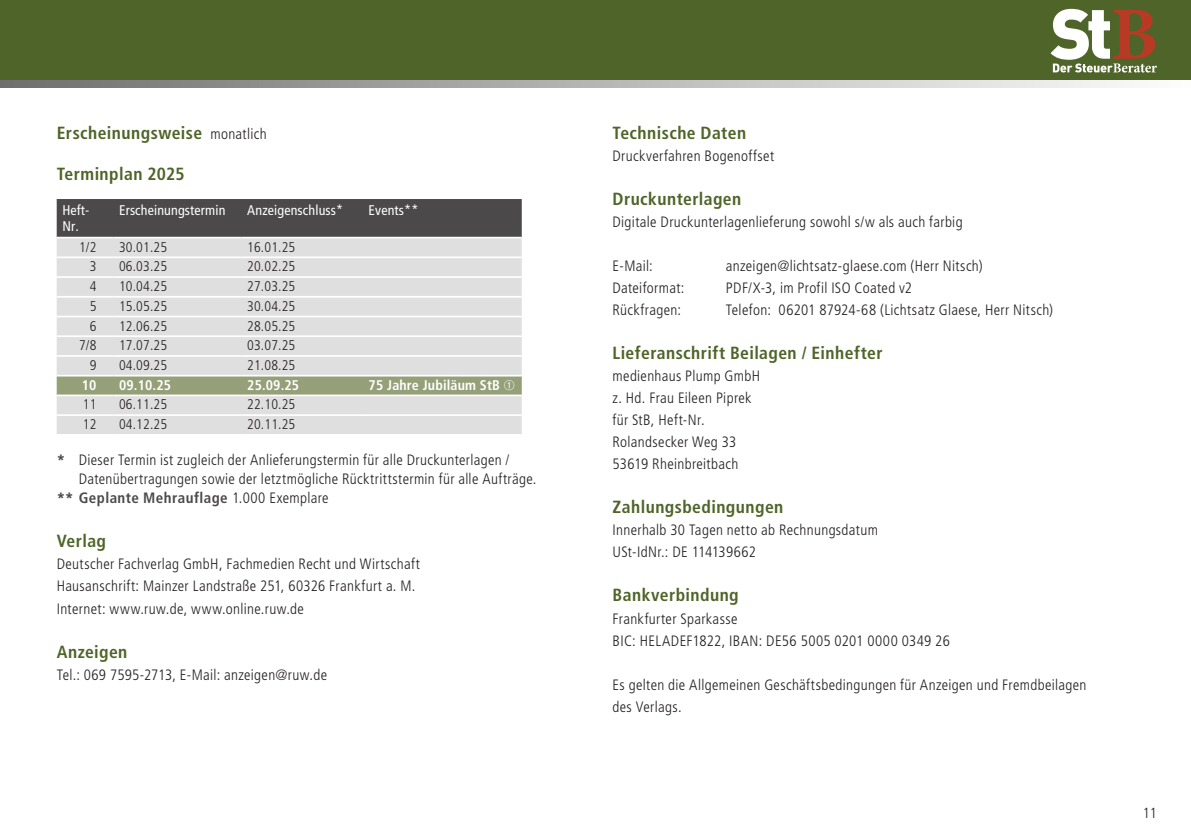
<style>
.page{position:relative;width:1191px;height:840px;background:#fff}
.page>*{position:absolute;margin:0;border:0;box-sizing:border-box;transform-origin:0 0}
.t1{font:700 condensed 17.6px "Frutiger LT";letter-spacing:.025em;color:#4f6428}
.t2{font:300 condensed 15px/22px "Frutiger LT";letter-spacing:.02em;color:#231f20}
.t3{font:700 condensed 15px "Frutiger LT";letter-spacing:.03em;color:#4b4949}
.t4{font:300 condensed 14.6px "Frutiger LT";color:#231f20}
.t5{font:300 condensed 14px "Frutiger LT";letter-spacing:.01em;color:#231f20}
.t6{font:condensed 14px/16px "Frutiger LT";letter-spacing:.01em;color:#fff}
.t7{font:700 condensed 14px "Frutiger LT";letter-spacing:.01em;color:#fff}
.s1{font-weight:300;font-size:15px;color:#231f20}
.s2{font-weight:700;font-stretch:normal;color:#4b4949}
.s3{font-stretch:normal}
.s4{font-weight:300;color:#231f20}
</style>
<div class="page">
<div style="left:57px;top:199px;width:465px;height:37px;background:#4b4949"></div>
<div style="left:57px;top:238px;width:465px;height:196px;background:#e0dfdf"></div>
<div style="left:57px;top:376px;width:465px;height:18px;background:#959f78"></div>
<hr style="left:57px;top:256px;width:56px;height:2px;background:#fff">
<hr style="left:113px;top:256px;width:129px;height:2px;background:#fff">
<hr style="left:242px;top:256px;width:121px;height:2px;background:#fff">
<hr style="left:363px;top:256px;width:159px;height:2px;background:#fff">
<hr style="left:57px;top:276px;width:56px;height:2px;background:#fff">
<hr style="left:113px;top:276px;width:129px;height:2px;background:#fff">
<hr style="left:242px;top:276px;width:121px;height:2px;background:#fff">
<hr style="left:363px;top:276px;width:159px;height:2px;background:#fff">
<hr style="left:57px;top:296px;width:56px;height:1px;background:#fff">
<hr style="left:113px;top:296px;width:129px;height:1px;background:#fff">
<hr style="left:242px;top:296px;width:121px;height:1px;background:#fff">
<hr style="left:363px;top:296px;width:159px;height:1px;background:#fff">
<hr style="left:57px;top:315px;width:56px;height:2px;background:#fff">
<hr style="left:113px;top:315px;width:129px;height:2px;background:#fff">
<hr style="left:242px;top:315px;width:121px;height:2px;background:#fff">
<hr style="left:363px;top:315px;width:159px;height:2px;background:#fff">
<hr style="left:57px;top:335px;width:56px;height:2px;background:#fff">
<hr style="left:113px;top:335px;width:129px;height:2px;background:#fff">
<hr style="left:242px;top:335px;width:121px;height:2px;background:#fff">
<hr style="left:363px;top:335px;width:159px;height:2px;background:#fff">
<hr style="left:57px;top:355px;width:56px;height:1px;background:#fff">
<hr style="left:113px;top:355px;width:129px;height:1px;background:#fff">
<hr style="left:242px;top:355px;width:121px;height:1px;background:#fff">
<hr style="left:363px;top:355px;width:159px;height:1px;background:#fff">
<hr style="left:57px;top:374px;width:56px;height:2px;background:#fff">
<hr style="left:113px;top:374px;width:129px;height:2px;background:#fff">
<hr style="left:242px;top:374px;width:121px;height:2px;background:#fff">
<hr style="left:363px;top:374px;width:159px;height:2px;background:#fff">
<hr style="left:57px;top:394px;width:56px;height:2px;background:#fff">
<hr style="left:113px;top:394px;width:129px;height:2px;background:#fff">
<hr style="left:242px;top:394px;width:121px;height:2px;background:#fff">
<hr style="left:363px;top:394px;width:159px;height:2px;background:#fff">
<hr style="left:57px;top:414px;width:56px;height:2px;background:#fff">
<hr style="left:113px;top:414px;width:129px;height:2px;background:#fff">
<hr style="left:242px;top:414px;width:121px;height:2px;background:#fff">
<hr style="left:363px;top:414px;width:159px;height:2px;background:#fff">
<svg style="left:0;top:79px;width:1191px;height:9px;background:#abaca6"></svg>
<div style="left:0;top:0;width:1191px;height:79px;background:#4f6428"></div>
<svg style="left:1050px;top:9px;width:107px;height:64px"></svg>
<p class="t1" style="left:57px;top:122px;width:211px">Erscheinungsweise <span class="s1">monatlich</span></p>
<p class="t1" style="left:57px;top:163px;width:129px">Terminplan 2025</p>
<p class="t6" style="left:62px;top:202px;width:28px">Heft-<br>Nr.</p>
<p class="t6" style="left:119px;top:202px;width:108px">Erscheinungstermin</p>
<p class="t6" style="left:247px;top:202px;width:97px">Anzeigenschluss*</p>
<p class="t6" style="left:369px;top:202px;width:51px">Events**</p>
<p class="t5" style="left:79px;top:239px;width:19px">1/2</p>
<p class="t5" style="left:119px;top:239px;width:50px">30.01.25</p>
<p class="t5" style="left:247px;top:239px;width:50px">16.01.25</p>
<p class="t5" style="left:90px;top:258px;width:8px">3</p>
<p class="t5" style="left:119px;top:258px;width:50px">06.03.25</p>
<p class="t5" style="left:247px;top:258px;width:50px">20.02.25</p>
<p class="t5" style="left:90px;top:278px;width:8px">4</p>
<p class="t5" style="left:119px;top:278px;width:50px">10.04.25</p>
<p class="t5" style="left:247px;top:278px;width:50px">27.03.25</p>
<p class="t5" style="left:90px;top:298px;width:8px">5</p>
<p class="t5" style="left:119px;top:298px;width:50px">15.05.25</p>
<p class="t5" style="left:247px;top:298px;width:50px">30.04.25</p>
<p class="t5" style="left:90px;top:317px;width:8px">6</p>
<p class="t5" style="left:119px;top:317px;width:50px">12.06.25</p>
<p class="t5" style="left:247px;top:317px;width:50px">28.05.25</p>
<p class="t5" style="left:79px;top:337px;width:19px">7/8</p>
<p class="t5" style="left:119px;top:337px;width:50px">17.07.25</p>
<p class="t5" style="left:247px;top:337px;width:50px">03.07.25</p>
<p class="t5" style="left:90px;top:357px;width:8px">9</p>
<p class="t5" style="left:119px;top:357px;width:50px">04.09.25</p>
<p class="t5" style="left:247px;top:357px;width:50px">21.08.25</p>
<p class="t7" style="left:82px;top:376px;width:16px">10</p>
<p class="t7" style="left:119px;top:376px;width:53px">09.10.25</p>
<p class="t7" style="left:247px;top:376px;width:53px">25.09.25</p>
<p class="t7" style="left:369px;top:376px;width:148px">75 Jahre Jubiläum StB ➀</p>
<p class="t5" style="left:83px;top:396px;width:15px">11</p>
<p class="t5" style="left:119px;top:396px;width:50px">06.11.25</p>
<p class="t5" style="left:247px;top:396px;width:50px">22.10.25</p>
<p class="t5" style="left:83px;top:416px;width:15px">12</p>
<p class="t5" style="left:119px;top:416px;width:50px">04.12.25</p>
<p class="t5" style="left:247px;top:416px;width:50px">20.11.25</p>
<p class="t2" style="left:57px;top:449px;width:454px"><span class="s2">*</span> Dieser Termin ist zugleich der Anlieferungstermin für alle Druckunterlagen /</p>
<p class="t2" style="left:79px;top:468px;width:459px">Datenübertragungen sowie der letztmögliche Rücktrittstermin für alle Aufträge.</p>
<p class="t3" style="left:57px;top:489px;width:273px"><span class="s3">**</span> Geplante Mehrauflage <span class="s4">1.000 Exemplare</span></p>
<p class="t1" style="left:57px;top:530px;width:51px">Verlag</p>
<p class="t2" style="left:57px;top:553px;width:365px">Deutscher Fachverlag GmbH, Fachmedien Recht und Wirtschaft<br>Hausanschrift: Mainzer Landstraße 251, 60326 Frankfurt a. M.<br>Internet: www.ruw.de, www.online.ruw.de</p>
<p class="t1" style="left:57px;top:640px;width:72px">Anzeigen</p>
<p class="t2" style="left:57px;top:663px;width:272px">Tel.: 069 7595-2713, E-Mail: anzeigen@ruw.de</p>
<p class="t1" style="left:612px;top:122px;width:135px">Technische Daten</p>
<p class="t2" style="left:612px;top:145px;width:163px">Druckverfahren Bogenoffset</p>
<p class="t1" style="left:612px;top:188px;width:130px">Druckunterlagen</p>
<p class="t2" style="left:612px;top:211px;width:351px">Digitale Druckunterlagenlieferung sowohl s/w als auch farbig</p>
<p class="t2" style="left:612px;top:255px;width:42px">E-Mail:</p>
<p class="t2" style="left:726px;top:255px;width:258px">anzeigen@lichtsatz-glaese.com (Herr Nitsch)</p>
<p class="t2" style="left:612px;top:277px;width:74px">Dateiformat:</p>
<p class="t2" style="left:726px;top:277px;width:187px">PDF/X-3, im Profil ISO Coated v2</p>
<p class="t2" style="left:612px;top:299px;width:70px">Rückfragen:</p>
<p class="t2" style="left:726px;top:299px;width:329px">Telefon: 06201 87924-68 (Lichtsatz Glaese, Herr Nitsch)</p>
<p class="t1" style="left:612px;top:342px;width:272px">Lieferanschrift Beilagen / Einhefter</p>
<p class="t2" style="left:612px;top:365px;width:149px">medienhaus Plump GmbH z. Hd. Frau Eileen Piprek für StB, Heft-Nr.<br>Rolandsecker Weg 33<br>53619 Rheinbreitbach</p>
<p class="t1" style="left:612px;top:496px;width:172px">Zahlungsbedingungen</p>
<p class="t2" style="left:612px;top:519px;width:267px">Innerhalb 30 Tagen netto ab Rechnungsdatum<br>USt-IdNr.: DE 114139662</p>
<p class="t1" style="left:612px;top:584px;width:128px">Bankverbindung</p>
<p class="t2" style="left:612px;top:607px;width:339px">Frankfurter Sparkasse<br>BIC: HELADEF1822, IBAN: DE56 5005 0201 0000 0349 26</p>
<p class="t2" style="left:612px;top:673px;width:475px">Es gelten die Allgemeinen Geschäftsbedingungen für Anzeigen und Fremdbeilagen des Verlags.</p>
<p class="t4" style="left:1143px;top:803px;width:16px">11</p>
</div>
